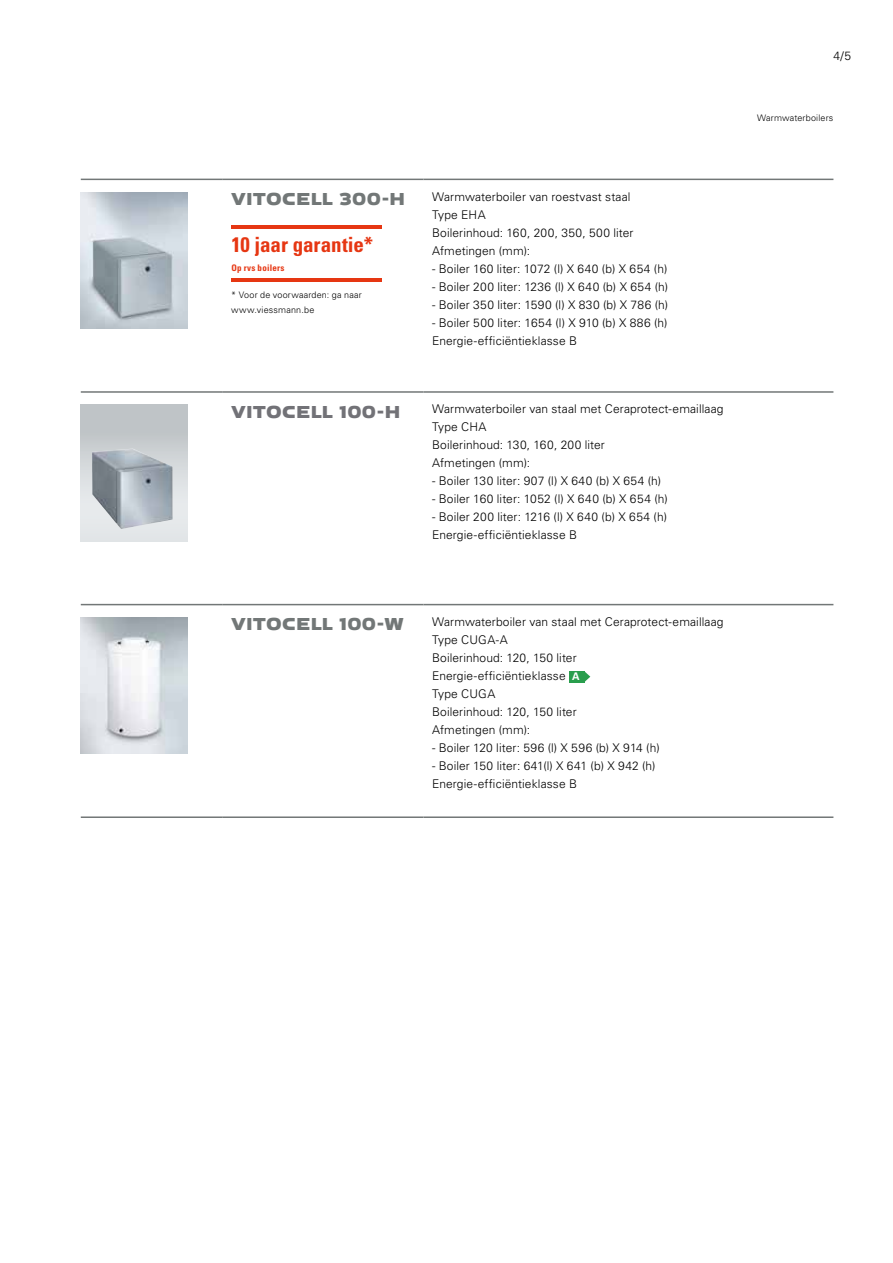
<style>
.page{position:relative;width:893px;height:1263px;background:#fff}
.page>*{position:absolute;margin:0;border:0;box-sizing:border-box;transform-origin:0 0}
.t1{font:700 condensed 21px "Univers LT Std";letter-spacing:-.005em;color:#e63612}
.t2{font:18px "VIESSMANN Normal";letter-spacing:-.01em;color:#727777}
.t3{font:18px "VIESSMANN Normal";letter-spacing:-.01em;color:#727277}
.t4{font:300 12px/18px "Univers LT Std";letter-spacing:.01em;color:#000}
.t5{font:300 9px/15px "Univers LT Std";letter-spacing:.02em;color:#000}
.t6{font:700 condensed 9px "Univers LT Std";letter-spacing:.025em;color:#e63612}
.s1{font-weight:700;font-size:10.5px;color:#fff}
</style>
<div class="page">
<hr style="left:81px;top:179px;width:142px;height:1px;background:#727777">
<hr style="left:223px;top:179px;width:200px;height:1px;background:#727777">
<hr style="left:423px;top:179px;width:410px;height:1px;background:#727777">
<hr style="left:81px;top:391px;width:142px;height:2px;background:#727777">
<hr style="left:223px;top:391px;width:200px;height:2px;background:#727777">
<hr style="left:423px;top:391px;width:410px;height:2px;background:#727777">
<hr style="left:81px;top:604px;width:142px;height:1px;background:#727777">
<hr style="left:223px;top:604px;width:200px;height:1px;background:#727777">
<hr style="left:423px;top:604px;width:410px;height:1px;background:#727777">
<hr style="left:81px;top:816px;width:142px;height:2px;background:#727777">
<hr style="left:223px;top:816px;width:200px;height:2px;background:#727777">
<hr style="left:423px;top:816px;width:410px;height:2px;background:#727777">
<img style="left:81px;top:192px;width:106px;height:137px">
<div style="left:81px;top:405px;width:106px;height:136px;background:linear-gradient(to bottom,#bcc1c4,#eef1f3)"></div>
<img style="left:92px;top:449px;width:81px;height:80px">
<img style="left:81px;top:617px;width:106px;height:137px">
<div style="left:569px;top:671px;width:15px;height:11px;background:#299e4d"></div>
<svg style="left:584px;top:671px;width:6px;height:11px"></svg>
<hr style="left:231px;top:225px;width:151px;height:4px;background:#e63612">
<hr style="left:231px;top:278px;width:151px;height:4px;background:#e63612">
<h2 class="t2" style="left:231px;top:187px;width:176px">VITOCELL 300-H</h2>
<p class="t4" style="left:432px;top:188px;width:203px">Warmwaterboiler van roestvast staal<br>Type EHA<br>Boilerinhoud: 160, 200, 350, 500 liter<br>Afmetingen (mm):</p>
<p class="t4" style="left:432px;top:260px;width:237px">- Boiler 160 liter: 1072 (l) X 640 (b) X 654 (h)</p>
<p class="t4" style="left:432px;top:278px;width:238px">- Boiler 200 liter: 1236 (l) X 640 (b) X 654 (h)</p>
<p class="t4" style="left:432px;top:296px;width:238px">- Boiler 350 liter: 1590 (l) X 830 (b) X 786 (h)</p>
<p class="t4" style="left:432px;top:314px;width:237px">- Boiler 500 liter: 1654 (l) X 910 (b) X 886 (h)<br>Energie-efficiëntieklasse B</p>
<h1 class="t1" style="left:231px;top:231px;width:143px">10 jaar garantie*</h1>
<p class="t6" style="left:231px;top:262px;width:55px">Op rvs boilers</p>
<p class="t5" style="left:231px;top:288px;width:132px">* Voor de voorwaarden: ga naar www.viessmann.be</p>
<h2 class="t3" style="left:231px;top:399px;width:171px">VITOCELL 100-H</h2>
<p class="t4" style="left:432px;top:400px;width:293px">Warmwaterboiler van staal met Ceraprotect-emaillaag<br>Type CHA<br>Boilerinhoud: 130, 160, 200 liter<br>Afmetingen (mm):</p>
<p class="t4" style="left:432px;top:472px;width:231px">- Boiler 130 liter: 907 (l) X 640 (b) X 654 (h)</p>
<p class="t4" style="left:432px;top:490px;width:237px">- Boiler 160 liter: 1052 (l) X 640 (b) X 654 (h)</p>
<p class="t4" style="left:432px;top:508px;width:237px">- Boiler 200 liter: 1216 (l) X 640 (b) X 654 (h)<br>Energie-efficiëntieklasse B</p>
<h2 class="t2" style="left:231px;top:612px;width:174px">VITOCELL 100-W</h2>
<p class="t4" style="left:432px;top:613px;width:293px">Warmwaterboiler van staal met Ceraprotect-emaillaag<br>Type CUGA-A<br>Boilerinhoud: 120, 150 liter<br>Energie-efficiëntieklasse <span class="s1">A<br></span>Type CUGA<br>Boilerinhoud: 120, 150 liter<br>Afmetingen (mm):</p>
<p class="t4" style="left:432px;top:739px;width:229px">- Boiler 120 liter: 596 (l) X 596 (b) X 914 (h)</p>
<p class="t4" style="left:432px;top:757px;width:225px">- Boiler 150 liter: 641(l) X 641 (b) X 942 (h)<br>Energie-efficiëntieklasse B</p>
<p class="t4" style="left:833px;top:46px;width:19px">4/5</p>
<p class="t5" style="left:757px;top:111px;width:78px">Warmwaterboilers</p>
</div>
